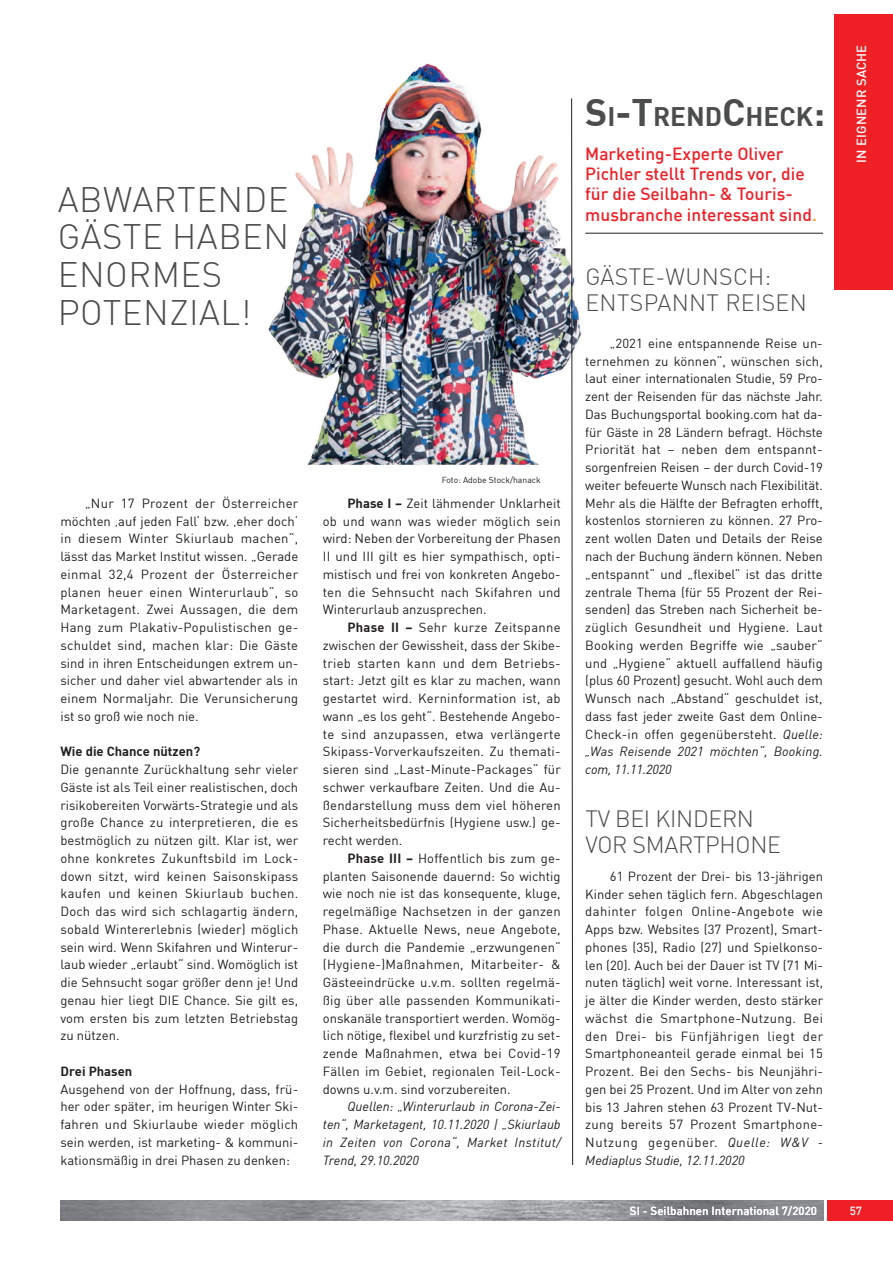
<style>
.page{position:relative;width:893px;height:1263px;background:#fff}
.page>*{position:absolute;margin:0;border:0;box-sizing:border-box;transform-origin:0 0}
.t1{font:300 34.65px/37.7px "DIN";letter-spacing:.015em;color:#4b4c4d}
.t2{font:26.25px "DIN Bold";color:#4b4c4d}
.t3{font:300 23.1px/26.1px "DIN";letter-spacing:.015em;color:#4b4c4d}
.t4{font:300 23.1px/26.1px "DIN";letter-spacing:-.005em;color:#4b4c4d}
.t5{font:500 17.4px/20.2px "DIN";color:#ee2026}
.t6{font:13.05px/17.7px "DIN";letter-spacing:.005em;color:#231f20;text-align:justify}
.t7{font:italic 13.05px/17.7px "DIN";letter-spacing:.025em;color:#231f20;text-align:justify}
.t8{font:13.05px "DIN Bold";color:#231f20}
.t9{font:500 13.05px "DIN";letter-spacing:.015em;color:#fff}
.t10{font:500 11.55px "DIN";color:#fff}
.t11{font:8.55px "DIN";color:#231f20}
.s1{font-family:"DIN Bold"}
.s2{font-size:37.65px}
.s3{color:#f7931d}
.s4{font-style:italic}
</style>
<div class="page">
<img style="left:60px;top:1200px;width:763px;height:21px">
<img style="left:268px;top:63px;width:383px;height:402px">
<hr style="left:585px;top:233px;width:238px;height:1px;background:#231f20">
<svg style="left:571px;top:98px;width:2px;height:1067px;background:#8c8b8c"></svg>
<div style="left:834px;top:14px;width:59px;height:275px;background:#ee2026"></div>
<div style="left:827px;top:1200px;width:66px;height:21px;background:#ee2026"></div>
<h1 class="t1" style="left:58px;top:183px;width:232px">ABWARTENDE</h1>
<h1 class="t1" style="left:58px;top:221px;width:233px">GÄSTE HABEN<br>ENORMES<br>POTENZIAL!</h1>
<p class="t6" style="left:60px;top:495px;width:239px;text-indent:25px">„Nur 17 Prozent der Österreicher möchten ‚auf jeden Fall‘ bzw. ‚eher doch‘ in diesem Winter Skiurlaub machen“, lässt das Market Institut wissen. „Gerade einmal 32,4 Prozent der Österreicher planen heuer einen Winterurlaub“, so Marketagent. Zwei Aussagen, die dem Hang zum Plakativ-Populistischen ge&shy;schuldet sind, machen klar: Die Gäste sind in ihren Entscheidungen extrem un&shy;sicher und daher viel abwartender als in einem Normaljahr. Die Verunsicherung ist so groß wie noch nie.</p>
<p class="t8" style="left:60px;top:743px;width:141px">Wie die Chance nützen?</p>
<p class="t6" style="left:60px;top:762px;width:239px">Die genannte Zurückhaltung sehr vieler Gäste ist als Teil einer realistischen, doch risikobereiten Vorwärts-Strategie und als große Chance zu interpretieren, die es bestmöglich zu nützen gilt. Klar ist, wer ohne konkretes Zukunftsbild im Lock&shy;down sitzt, wird keinen Saisonskipass kaufen und keinen Skiurlaub buchen.<br>Doch das wird sich schlagartig ändern, sobald Wintererlebnis (wieder) möglich sein wird. Wenn Skifahren und Winterur&shy;laub wieder „erlaubt“ sind. Womöglich ist die Sehnsucht sogar größer denn je! Und genau hier liegt DIE Chance. Sie gilt es, vom ersten bis zum letzten Betriebstag zu nützen.</p>
<p class="t8" style="left:60px;top:1063px;width:73px">Drei Phasen</p>
<p class="t6" style="left:60px;top:1081px;width:239px">Ausgehend von der Hoffnung, dass, frü&shy;her oder später, im heurigen Winter Ski&shy;fahren und Skiurlaube wieder möglich sein werden, ist marketing- &amp; kommuni&shy;kationsmäßig in drei Phasen zu denken:</p>
<p class="t11" style="left:442px;top:476px;width:100px">Foto: Adobe Stock/hanack</p>
<p class="t6" style="left:323px;top:495px;width:239px;text-indent:25px"><span class="s1">Phase I –</span> Zeit lähmender Unklarheit ob und wann was wieder möglich sein wird: Neben der Vorbereitung der Phasen II und III gilt es hier sympathisch, opti&shy;mistisch und frei von konkreten Angebo&shy;ten die Sehnsucht nach Skifahren und Winterurlaub anzusprechen.</p>
<p class="t6" style="left:323px;top:619px;width:239px;text-indent:25px"><span class="s1">Phase II –</span> Sehr kurze Zeitspanne zwischen der Gewissheit, dass der Skibe&shy;trieb starten kann und dem Betriebs&shy;start: Jetzt gilt es klar zu machen, wann gestartet wird. Kerninformation ist, ab wann „es los geht“. Bestehende Angebo&shy;te sind anzupassen, etwa verlängerte Skipass-Vorverkaufszeiten. Zu themati&shy;sieren sind „Last-Minute-Packages“ für schwer verkaufbare Zeiten. Und die Au&shy;ßendarstellung muss dem viel höheren Sicherheitsbedürfnis (Hygiene usw.) ge&shy;recht werden.</p>
<p class="t6" style="left:323px;top:850px;width:239px;text-indent:25px"><span class="s1">Phase III –</span> Hoffentlich bis zum ge&shy;planten Saisonende dauernd: So wichtig wie noch nie ist das konsequente, kluge, regelmäßige Nachsetzen in der ganzen Phase. Aktuelle News, neue Angebote, die durch die Pandemie „erzwungenen“ (Hygiene-)Maßnahmen, Mitarbeiter- &amp; Gästeeindrücke u.v.m. sollten regelmä&shy;ßig über alle passenden Kommunikati&shy;onskanäle transportiert werden. Womög&shy;lich nötige, flexibel und kurzfristig zu set&shy;zende Maßnahmen, etwa bei Covid-19<br>Fällen im Gebiet, regionalen Teil-Lock&shy;downs u.v.m. sind vorzubereiten.</p>
<p class="t7" style="left:323px;top:1099px;width:239px;text-indent:25px">Quellen: „Winterurlaub in Corona-Zei&shy;ten“, Marketagent, 10.11.2020 | „Skiurlaub in Zeiten von Corona“, Market Institut/ Trend, 29.10.2020</p>
<h2 class="t2" style="left:585px;top:99px;width:241px"><span class="s2">S</span>I<span class="s2">-</span><span class="s2">T</span>REND<span class="s2">C</span>HECK<span class="s2">:</span></h2>
<h3 class="t5" style="left:585px;top:145px;width:221px">Marketing-Experte Oliver<br>Pichler stellt Trends vor, die für die Seilbahn- &amp; Touris-</h3>
<h3 class="t5" style="left:585px;top:205px;width:233px">musbranche interessant sind<span class="s3">.</span></h3>
<h3 class="t3" style="left:585px;top:265px;width:223px">GÄSTE-WUNSCH:<br>ENTSPANNT REISEN</h3>
<p class="t6" style="left:585px;top:335px;width:239px;text-indent:25px">„2021 eine entspannende Reise un&shy;ternehmen zu können“, wünschen sich, laut einer internationalen Studie, 59 Pro&shy;zent der Reisenden für das nächste Jahr.<br>Das Buchungsportal booking.com hat da&shy;für Gäste in 28 Ländern befragt. Höchste Priorität hat – neben dem entspannt&shy;sorgenfreien Reisen – der durch Covid-19 weiter befeuerte Wunsch nach Flexibilität.<br>Mehr als die Hälfte der Befragten erhofft, kostenlos stornieren zu können. 27 Pro&shy;zent wollen Daten und Details der Reise nach der Buchung ändern können. Neben „entspannt“ und „flexibel“ ist das dritte zentrale Thema (für 55 Prozent der Rei&shy;senden) das Streben nach Sicherheit be&shy;züglich Gesundheit und Hygiene. Laut Booking werden Begriffe wie „sauber“ und „Hygiene“ aktuell auffallend häufig (plus 60 Prozent) gesucht. Wohl auch dem Wunsch nach „Abstand“ geschuldet ist, dass fast jeder zweite Gast dem Online-Check-in offen gegenübersteht. <span class="s4">Quelle: „Was Reisende 2021 möchten“, Booking. com, 11.11.2020</span></p>
<h3 class="t4" style="left:585px;top:808px;width:197px">TV BEI KINDERN<br>VOR SMARTPHONE</h3>
<p class="t6" style="left:585px;top:868px;width:239px;text-indent:25px">61 Prozent der Drei- bis 13-jährigen Kinder sehen täglich fern. Abgeschlagen dahinter folgen Online-Angebote wie Apps bzw. Websites (37 Prozent), Smart&shy;phones (35), Radio (27) und Spielkonso&shy;len (20). Auch bei der Dauer ist TV (71 Mi&shy;nuten täglich) weit vorne. Interessant ist, je älter die Kinder werden, desto stärker wächst die Smartphone-Nutzung. Bei den Drei- bis Fünfjährigen liegt der Smartphoneanteil gerade einmal bei 15<br>Prozent. Bei den Sechs- bis Neunjähri&shy;gen bei 25 Prozent. Und im Alter von zehn bis 13 Jahren stehen 63 Prozent TV-Nut&shy;zung bereits 57 Prozent Smartphone-Nutzung gegenüber. <span class="s4">Quelle: W&amp;V - Mediaplus Studie, 12.11.2020</span></p>
<p class="t9" style="left:856px;top:163px;width:119px;rotate:-90deg">IN EIGNENR SACHE</p>
<p class="t10" style="left:630px;top:1207px;width:189px">SI - Seilbahnen International 7/2020</p>
<p class="t10" style="left:850px;top:1207px;width:14px">57</p>
</div>
